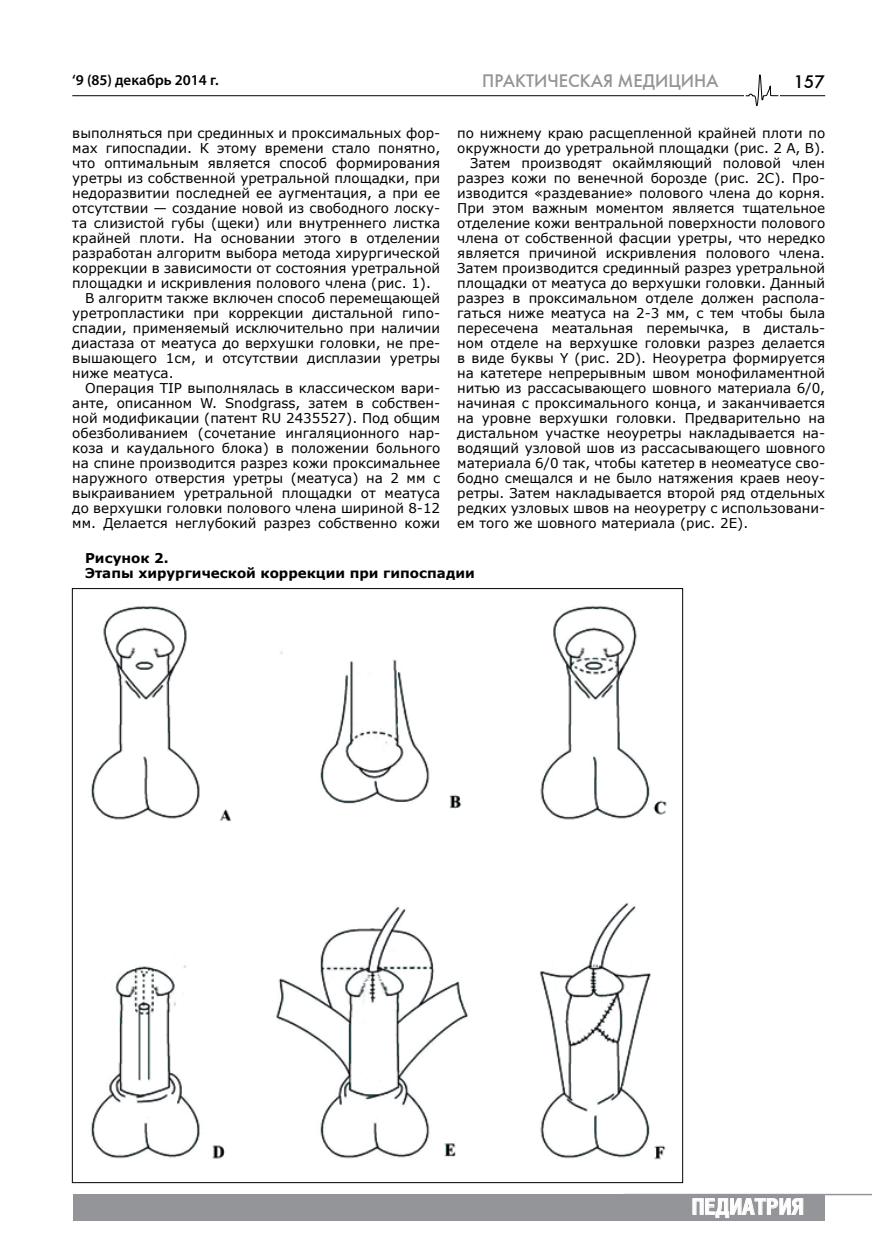
<style>
.page{position:relative;width:872px;height:1255px;background:#fff}
.page>*{position:absolute;margin:0;border:0;box-sizing:border-box;transform-origin:0 0}
.t1{font:700 21.75px "Helios Cond";color:#fff;scale:1.05 1}
.t2{font:18px "Futuris C";color:#939598}
.t3{font:18px "Futuris C";color:#000}
.t4{font:600 15px "Myriad Pro";color:#000}
.t5{font:13.5px "Verdana";color:#000}
.t6{font:700 13.5px/15px "Verdana";color:#000}
</style>
<div class="page">
<hr style="left:72px;top:95px;width:753px;height:1px;background:#000">
<div style="left:74px;top:1193px;width:751px;height:27px;background:#939598"></div>
<svg style="left:692px;top:1198px;width:111px;height:19px"></svg>
<hr style="left:623px;top:1193px;width:249px;height:2px;background:#939598">
<div style="left:744px;top:73px;width:35px;height:33px;background:#fff"></div>
<svg style="left:745px;top:74px;width:34px;height:32px"></svg>
<img style="left:91px;top:605px;width:576px;height:555px">
<p class="t4" style="left:72px;top:71px;width:148px">‘9 (85) декабрь 2014 г.</p>
<h2 class="t2" style="left:482px;top:69px;width:238px">ПРАКТИЧЕСКАЯ МЕДИЦИНА</h2>
<h2 class="t3" style="left:793px;top:71px;width:33px">157</h2>
<p class="t5" style="left:457px;top:124px;width:369px">по нижнему краю расщепленной крайней плоти по</p>
<p class="t5" style="left:457px;top:139px;width:369px">окружности до уретральной площадки (рис. 2 A, B).</p>
<p class="t5" style="left:470px;top:154px;width:357px">Затем производят окаймляющий половой член</p>
<p class="t5" style="left:457px;top:169px;width:369px">разрез кожи по венечной борозде (рис. 2C). Про-</p>
<p class="t5" style="left:457px;top:184px;width:369px">изводится «раздевание» полового члена до корня.</p>
<p class="t5" style="left:457px;top:199px;width:369px">При этом важным моментом является тщательное</p>
<p class="t5" style="left:457px;top:214px;width:369px">отделение кожи вентральной поверхности полового</p>
<p class="t5" style="left:457px;top:229px;width:369px">члена от собственной фасции уретры, что нередко</p>
<p class="t5" style="left:457px;top:244px;width:369px">является причиной искривления полового члена.</p>
<p class="t5" style="left:457px;top:259px;width:369px">Затем производится срединный разрез уретральной</p>
<p class="t5" style="left:457px;top:274px;width:369px">площадки от меатуса до верхушки головки. Данный</p>
<p class="t5" style="left:457px;top:289px;width:369px">разрез в проксимальном отделе должен распола-</p>
<p class="t5" style="left:457px;top:304px;width:369px">гаться ниже меатуса на 2-3 мм, с тем чтобы была</p>
<p class="t5" style="left:457px;top:319px;width:369px">пересечена меатальная перемычка, в дисталь-</p>
<p class="t5" style="left:457px;top:334px;width:369px">ном отделе на верхушке головки разрез делается</p>
<p class="t5" style="left:457px;top:349px;width:369px">в виде буквы Y (рис. 2D). Неоуретра формируется</p>
<p class="t5" style="left:457px;top:364px;width:369px">на катетере непрерывным швом монофиламентной</p>
<p class="t5" style="left:457px;top:379px;width:369px">нитью из рассасывающего шовного материала 6/0,</p>
<p class="t5" style="left:457px;top:394px;width:369px">начиная с проксимального конца, и заканчивается</p>
<p class="t5" style="left:457px;top:409px;width:369px">на уровне верхушки головки. Предварительно на</p>
<p class="t5" style="left:457px;top:424px;width:369px">дистальном участке неоуретры накладывается на-</p>
<p class="t5" style="left:457px;top:439px;width:369px">водящий узловой шов из рассасывающего шовного</p>
<p class="t5" style="left:457px;top:454px;width:369px">материала 6/0 так, чтобы катетер в неомеатусе сво-</p>
<p class="t5" style="left:457px;top:469px;width:369px">бодно смещался и не было натяжения краев неоу-</p>
<p class="t5" style="left:457px;top:484px;width:369px">ретры. Затем накладывается второй ряд отдельных</p>
<p class="t5" style="left:457px;top:499px;width:369px">редких узловых швов на неоуретру с использовани-</p>
<p class="t5" style="left:457px;top:514px;width:292px">ем того же шовного материала (рис. 2E).</p>
<p class="t6" style="left:85px;top:550px;width:391px">Рисунок 2.<br>Этапы хирургической коррекции при гипоспадии</p>
<p class="t5" style="left:72px;top:124px;width:369px">выполняться при срединных и проксимальных фор-</p>
<p class="t5" style="left:72px;top:139px;width:369px">мах гипоспадии. К этому времени стало понятно,</p>
<p class="t5" style="left:72px;top:154px;width:369px">что оптимальным является способ формирования</p>
<p class="t5" style="left:72px;top:169px;width:369px">уретры из собственной уретральной площадки, при</p>
<p class="t5" style="left:72px;top:184px;width:369px">недоразвитии последней ее аугментация, а при ее</p>
<p class="t5" style="left:72px;top:199px;width:369px">отсутствии — создание новой из свободного лоску-</p>
<p class="t5" style="left:72px;top:214px;width:369px">та слизистой губы (щеки) или внутреннего листка</p>
<p class="t5" style="left:72px;top:229px;width:369px">крайней плоти. На основании этого в отделении</p>
<p class="t5" style="left:72px;top:244px;width:369px">разработан алгоритм выбора метода хирургической</p>
<p class="t5" style="left:72px;top:259px;width:369px">коррекции в зависимости от состояния уретральной</p>
<p class="t5" style="left:72px;top:274px;width:360px">площадки и искривления полового члена (рис. 1).</p>
<p class="t5" style="left:85px;top:289px;width:357px">В алгоритм также включен способ перемещающей</p>
<p class="t5" style="left:72px;top:304px;width:369px">уретропластики при коррекции дистальной гипо-</p>
<p class="t5" style="left:72px;top:319px;width:369px">спадии, применяемый исключительно при наличии</p>
<p class="t5" style="left:72px;top:334px;width:369px">диастаза от меатуса до верхушки головки, не пре-</p>
<p class="t5" style="left:72px;top:349px;width:369px">вышающего 1см, и отсутствии дисплазии уретры</p>
<p class="t5" style="left:72px;top:364px;width:103px">ниже меатуса.</p>
<p class="t5" style="left:85px;top:379px;width:357px">Операция TIP выполнялась в классическом вари-</p>
<p class="t5" style="left:72px;top:394px;width:369px">анте, описанном W. Snodgrass, затем в собствен-</p>
<p class="t5" style="left:72px;top:409px;width:369px">ной модификации (патент RU 2435527). Под общим</p>
<p class="t5" style="left:72px;top:424px;width:369px">обезболиванием (сочетание ингаляционного нар-</p>
<p class="t5" style="left:72px;top:439px;width:369px">коза и каудального блока) в положении больного</p>
<p class="t5" style="left:72px;top:454px;width:369px">на спине производится разрез кожи проксимальнее</p>
<p class="t5" style="left:72px;top:469px;width:369px">наружного отверстия уретры (меатуса) на 2 мм с</p>
<p class="t5" style="left:72px;top:484px;width:369px">выкраиванием уретральной площадки от меатуса</p>
<p class="t5" style="left:72px;top:499px;width:369px">до верхушки головки полового члена шириной 8-12</p>
<p class="t5" style="left:72px;top:514px;width:369px">мм. Делается неглубокий разрез собственно кожи</p>
<h1 class="t1" style="left:691px;top:1193px;width:108px">Педиатрия</h1>
</div>
